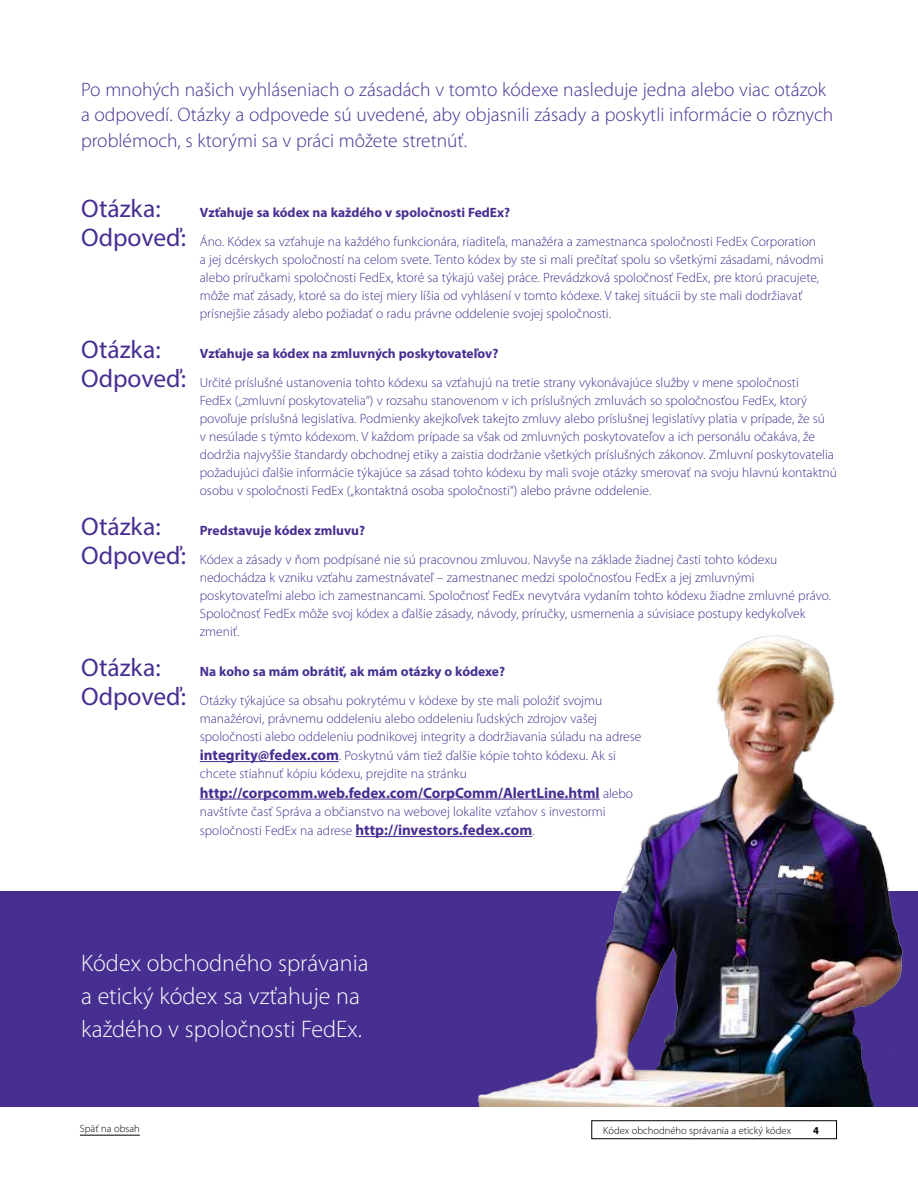
<style>
.page{position:relative;width:918px;height:1188px;background:#fff}
.page>*{position:absolute;margin:0;border:0;box-sizing:border-box;transform-origin:0 0}
.t1{font:25.5px "Myriad Pro";color:#472f92}
.t2{font:300 24px/33px "Myriad Pro";color:#fff}
.t3{font:300 19.5px/25.5px "Myriad Pro";color:#472f92}
.t4{font:700 15px "Myriad Pro";color:#472f92}
.t5{font:300 13.5px/18px "Myriad Pro";color:#472f92}
.t6{font:300 10.5px "Myriad Pro";color:#000}
.t7{font:700 10.5px "Myriad Pro";color:#000}
.s1{font-weight:700}
.s2{font-weight:400;font-size:25.5px}
.s3{font-weight:700;font-size:15px}
.s4{font-weight:300;font-size:13.5px}
</style>
<div class="page">
<div style="left:592px;top:1121px;width:245px;height:18px;border:1px solid #000"></div>
<hr style="left:80px;top:1135px;width:60px;height:1px;background:#000">
<div style="left:0;top:891px;width:918px;height:216px;background:#472f92"></div>
<img style="left:459px;top:635px;width:444px;height:472px">
<hr style="left:200px;top:761px;width:139px;height:1px;background:#472f92">
<hr style="left:200px;top:799px;width:400px;height:1px;background:#472f92">
<hr style="left:356px;top:836px;width:176px;height:1px;background:#472f92">
<h3 class="t3" style="left:81px;top:76px;width:754px">Po mnohých našich vyhláseniach o zásadách v tomto kódexe nasleduje jedna alebo viac otázok a odpovedí. Otázky a odpovede sú uvedené, aby objasnili zásady a poskytli informácie o rôznych problémoch, s ktorými sa v práci môžete stretnúť.</h3>
<h1 class="t1" style="left:81px;top:193px;width:81px">Otázka:</h1>
<p class="t5" style="left:81px;top:198px;width:737px;line-height:28.5px;text-indent:119px"><span class="s1">Vzťahuje sa kódex na každého v spoločnosti FedEx?<br></span><span class="s2">Odpoveď:</span> Áno. Kódex sa vzťahuje na každého funkcionára, riaditeľa, manažéra a zamestnanca spoločnosti FedEx Corporation</p>
<p class="t5" style="left:200px;top:250px;width:625px">a jej dcérskych spoločností na celom svete. Tento kódex by ste si mali prečítať spolu so všetkými zásadami, návodmi alebo príručkami spoločnosti FedEx, ktoré sa týkajú vašej práce. Prevádzková spoločnosť FedEx, pre ktorú pracujete, môže mať zásady, ktoré sa do istej miery líšia od vyhlásení v tomto kódexe. V takej situácii by ste mali dodržiavať prísnejšie zásady alebo požiadať o radu právne oddelenie svojej spoločnosti.</p>
<h1 class="t1" style="left:81px;top:334px;width:81px">Otázka:</h1>
<p class="t5" style="left:81px;top:339px;width:719px;line-height:28.5px;text-indent:119px"><span class="s1">Vzťahuje sa kódex na zmluvných poskytovateľov?<br></span><span class="s2">Odpoveď:</span> Určité príslušné ustanovenia tohto kódexu sa vzťahujú na tretie strany vykonávajúce služby v mene spoločnosti</p>
<p class="t5" style="left:200px;top:391px;width:639px">FedEx („zmluvní poskytovatelia“) v rozsahu stanovenom v ich príslušných zmluvách so spoločnosťou FedEx, ktorý povoľuje príslušná legislatíva. Podmienky akejkoľvek takejto zmluvy alebo príslušnej legislatívy platia v prípade, že sú<br>v nesúlade s týmto kódexom. V každom prípade sa však od zmluvných poskytovateľov a ich personálu očakáva, že dodržia najvyššie štandardy obchodnej etiky a zaistia dodržanie všetkých príslušných zákonov. Zmluvní poskytovatelia požadujúci ďalšie informácie týkajúce sa zásad tohto kódexu by mali svoje otázky smerovať na svoju hlavnú kontaktnú osobu v spoločnosti FedEx („kontaktná osoba spoločnosti“) alebo právne oddelenie.</p>
<h1 class="t1" style="left:81px;top:511px;width:81px">Otázka:</h1>
<p class="t5" style="left:81px;top:516px;width:698px;line-height:28.5px;text-indent:119px"><span class="s1">Predstavuje kódex zmluvu?<br></span><span class="s2">Odpoveď:</span> Kódex a zásady v ňom podpísané nie sú pracovnou zmluvou. Navyše na základe žiadnej časti tohto kódexu</p>
<p class="t5" style="left:200px;top:568px;width:633px">nedochádza k vzniku vzťahu zamestnávateľ – zamestnanec medzi spoločnosťou FedEx a jej zmluvnými poskytovateľmi alebo ich zamestnancami. Spoločnosť FedEx nevytvára vydaním tohto kódexu žiadne zmluvné právo.<br>Spoločnosť FedEx môže svoj kódex a ďalšie zásady, návody, príručky, usmernenia a súvisiace postupy kedykoľvek zmeniť.</p>
<h1 class="t1" style="left:81px;top:652px;width:81px">Otázka:</h1>
<p class="t5" style="left:81px;top:657px;width:523px;line-height:28.5px;text-indent:119px"><span class="s1">Na koho sa mám obrátiť, ak mám otázky o kódexe?<br></span><span class="s2">Odpoveď:</span> Otázky týkajúce sa obsahu pokrytému v kódexe by ste mali položiť svojmu</p>
<p class="t5" style="left:200px;top:709px;width:443px">manažérovi, právnemu oddeleniu alebo oddeleniu ľudských zdrojov vašej spoločnosti alebo oddeleniu podnikovej integrity a dodržiavania súladu na adrese</p>
<p class="t5" style="left:200px;top:746px;width:418px"><span class="s3">integrity@fedex.com</span>. Poskytnú vám tiež ďalšie kópie tohto kódexu. Ak si chcete stiahnuť kópiu kódexu, prejdite na stránku</p>
<p class="t4" style="left:200px;top:783px;width:435px">http://corpcomm.web.fedex.com/CorpComm/AlertLine.html <span class="s4">alebo</span></p>
<p class="t5" style="left:200px;top:802px;width:408px">navštívte časť Správa a občianstvo na webovej lokalite vzťahov s investormi</p>
<p class="t4" style="left:200px;top:820px;width:336px"><span class="s4">spoločnosti FedEx na adrese</span> http://investors.fedex.com<span class="s4">.</span></p>
<h2 class="t2" style="left:81px;top:947px;width:289px">Kódex obchodného správania a etický kódex sa vzťahuje na každého v spoločnosti FedEx.</h2>
<p class="t6" style="left:80px;top:1122px;width:61px">Späť na obsah</p>
<p class="t6" style="left:603px;top:1124px;width:190px">Kódex obchodného správania a etický kódex</p>
<p class="t7" style="left:813px;top:1123px;width:7px">4</p>
</div>
